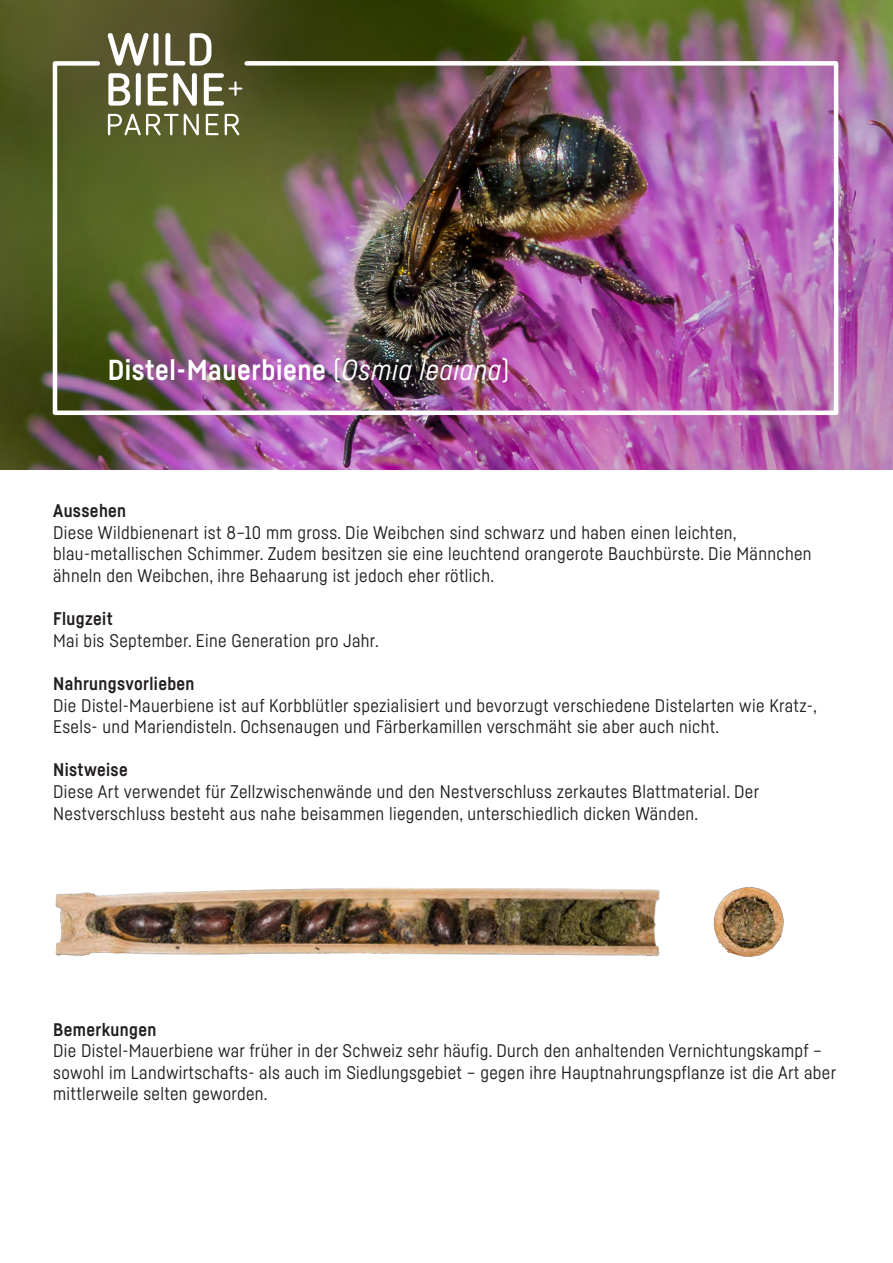
<style>
.page{position:relative;width:893px;height:1263px;background:#fff}
.page>*{position:absolute;margin:0;border:0;box-sizing:border-box;transform-origin:0 0}
.t1{font:700 28.5px "Fabrikat";letter-spacing:.02em;color:#fff}
.t2{font:18px/21.6px "Fabrikat";letter-spacing:.02em;color:#231f20}
.t3{font:700 18px "Fabrikat";letter-spacing:.02em;color:#231f20}
.s1{font-weight:400}
.s2{font-weight:400;font-style:italic}
</style>
<div class="page">
<img style="left:713px;top:887px;width:71px;height:70px">
<img style="left:55px;top:888px;width:605px;height:69px">
<img style="left:0;top:0;width:893px;height:470px">
<img style="left:50px;top:59px;width:791px;height:358px">
<svg style="left:108px;top:114px;width:131px;height:21px"></svg>
<svg style="left:108px;top:73px;width:134px;height:33px"></svg>
<svg style="left:108px;top:33px;width:103px;height:33px"></svg>
<p class="t1" style="left:108px;top:353px;width:404px">Distel-Mauerbiene <span class="s1">(</span><span class="s2">Osmia leaiana</span><span class="s1">)</span></p>
<p class="t3" style="left:53px;top:500px;width:75px">Aussehen</p>
<p class="t2" style="left:53px;top:521px;width:760px">Diese Wildbienenart ist 8–10 mm gross. Die Weibchen sind schwarz und haben einen leichten, blau-metallischen Schimmer. Zudem besitzen sie eine leuchtend orangerote Bauchbürste. Die Männchen ähneln den Weibchen, ihre Behaarung ist jedoch eher rötlich.</p>
<p class="t3" style="left:53px;top:608px;width:61px">Flugzeit</p>
<p class="t2" style="left:53px;top:629px;width:327px">Mai bis September. Eine Generation pro Jahr.</p>
<p class="t3" style="left:53px;top:672px;width:143px">Nahrungsvorlieben</p>
<p class="t2" style="left:53px;top:694px;width:765px">Die Distel-Mauerbiene ist auf Korbblütler spezialisiert und bevorzugt verschiedene Distelarten wie Kratz-,<br>Esels- und Mariendisteln. Ochsenaugen und Färberkamillen verschmäht sie aber auch nicht.</p>
<p class="t3" style="left:53px;top:759px;width:76px">Nistweise</p>
<p class="t2" style="left:53px;top:780px;width:707px">Diese Art verwendet für Zellzwischenwände und den Nestverschluss zerkautes Blattmaterial. Der<br>Nestverschluss besteht aus nahe beisammen liegenden, unterschiedlich dicken Wänden.</p>
<p class="t3" style="left:53px;top:1018px;width:105px">Bemerkungen</p>
<p class="t2" style="left:53px;top:1039px;width:784px">Die Distel-Mauerbiene war früher in der Schweiz sehr häufig. Durch den anhaltenden Vernichtungskampf – sowohl im Landwirtschafts- als auch im Siedlungsgebiet – gegen ihre Hauptnahrungspflanze ist die Art aber mittlerweile selten geworden.</p>
</div>
